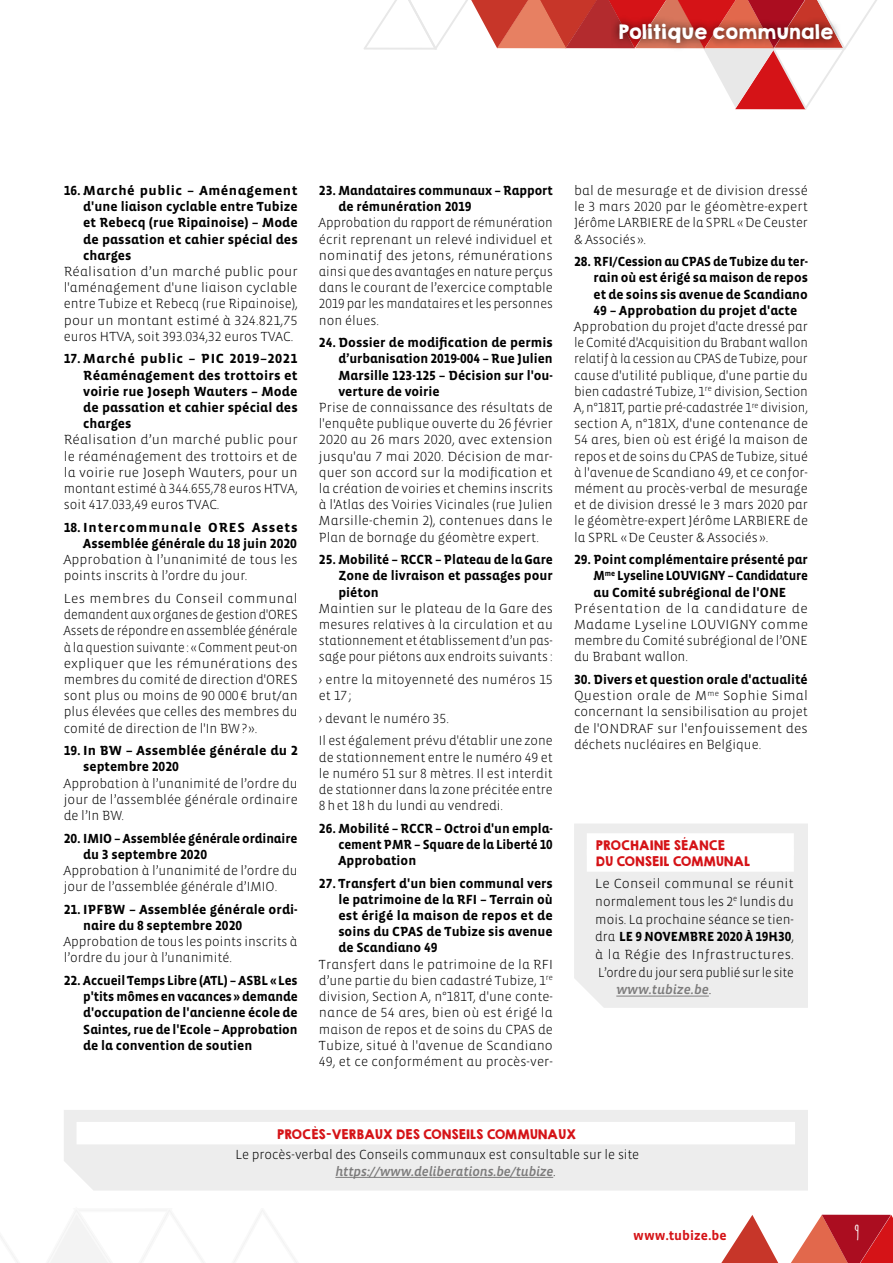
<style>
.page{position:relative;width:893px;height:1263px;background:#fff}
.page>*{position:absolute;margin:0;border:0;box-sizing:border-box;transform-origin:0 0}
.t1{font:700 19.5px "Amatic";color:#fff}
.t2{font:18px "KGHAPPY Solid";letter-spacing:-.05em;color:#fff}
.t3{font:300 13.5px/16.2px "Vista Sans Alt";color:#000;text-align:justify}
.t4{font:700 13.5px/16.2px "Vista Sans Alt";color:#000;text-align:justify}
.t5{font:300 13.5px/16.2px "Vista Sans Alt";color:#000;text-align:justify;scale:1.05 1}
.t6{font:13.5px "Vista Sans Alt Med Ita";letter-spacing:-.01em;color:#7c7b7b}
.t7{font:700 13.5px "Vista Sans Alt";color:#d51317}
.t8{font:12px/15.9px "KGHAPPY Solid";letter-spacing:-.05em;color:#d51317}
.s1{font-family:"Vista Sans"}
.s2{font-weight:700}
.s3{font-family:"Vista Sans Alt";font-weight:300;color:#000}
</style>
<div class="page">
<svg style="left:0;top:1210px;width:297px;height:53px"></svg>
<svg style="left:364px;top:0;width:513px;height:110px"></svg>
<svg style="left:721px;top:1215px;width:172px;height:48px"></svg>
<div style="left:610px;top:15px;width:232px;height:37px;background:#000;opacity:.75"></div>
<div style="left:64px;top:1110px;width:744px;height:80px;background:#ededed"></div>
<div style="left:77px;top:1122px;width:718px;height:22px;background:#fff"></div>
<hr style="left:335px;top:1177px;width:218px;height:1px;background:#7c7b7b">
<div style="left:574px;top:824px;width:234px;height:184px;background:#ededed"></div>
<div style="left:587px;top:833px;width:207px;height:23px;background:#fff"></div>
<div style="left:587px;top:849px;width:207px;height:23px;background:#fff"></div>
<hr style="left:616px;top:996px;width:93px;height:1px;background:#7c7b7b">
<h2 class="t2" style="left:618px;top:18px;width:217px">Politique communale</h2>
<p class="t4" style="left:83px;top:183px;width:216px;text-indent:-20px">16. Marché public – Aménagement d'une liaison cyclable entre Tubize et Rebecq (rue Ripainoise) – Mode de passation et cahier spécial des charges</p>
<p class="t5" style="left:64px;top:264px;width:224px">Réalisation d’un marché public pour l'aménagement d'une liaison cyclable entre Tubize et Rebecq (rue Ripainoise), pour un montant estimé à 324.821,75 euros HTVA, soit 393.034,32 euros TVAC.</p>
<p class="t4" style="left:83px;top:351px;width:216px;text-indent:-20px">17. Marché public – PIC 2019–2021<br>Réaménagement des trottoirs et voirie rue Joseph Wauters – Mode de passation et cahier spécial des charges</p>
<p class="t5" style="left:64px;top:432px;width:224px">Réalisation d’un marché public pour le réaménagement des trottoirs et de la voirie rue Joseph Wauters, pour un montant estimé à 344.655,78 euros HTVA, soit 417.033,49 euros TVAC.</p>
<p class="t4" style="left:64px;top:519px;width:235px;text-align:right">18. Intercommunale ORES Assets<br>Assemblée générale du 18 juin 2020</p>
<p class="t3" style="left:64px;top:552px;width:235px">Approbation à l’unanimité de tous les points inscrits à l’ordre du jour.</p>
<p class="t5" style="left:64px;top:591px;width:224px">Les membres du Conseil communal demandent aux organes de gestion d'ORES Assets de répondre en assemblée générale à la question suivante : «Comment peut-on expliquer que les rémunérations des membres du comité de direction d'ORES sont plus ou moins de 90 000 € brut/an plus élevées que celles des membres du comité de direction de l'In BW? ».</p>
<p class="t4" style="left:83px;top:743px;width:216px;text-indent:-20px">19. In BW – Assemblée générale du 2 septembre 2020</p>
<p class="t3" style="left:64px;top:775px;width:235px">Approbation à l’unanimité de l’ordre du jour de l’assemblée générale ordinaire de l’In BW.</p>
<p class="t4" style="left:83px;top:830px;width:216px;text-indent:-20px">20. IMIO – Assemblée générale ordinaire du 3 septembre 2020</p>
<p class="t3" style="left:64px;top:863px;width:235px">Approbation à l’unanimité de l’ordre du jour de l’assemblée générale d’IMIO.</p>
<p class="t4" style="left:83px;top:901px;width:216px;text-indent:-19px">21. IPFBW – Assemblée générale ordi&shy;naire du 8 septembre 2020</p>
<p class="t3" style="left:64px;top:934px;width:235px">Approbation de tous les points inscrits à l’ordre du jour à l’unanimité.</p>
<p class="t4" style="left:83px;top:972px;width:216px;text-indent:-20px">22. Accueil Temps Libre (ATL) – ASBL «Les p'tits mômes en vacances» demande d'occupation de l'ancienne école de Saintes, rue de l'Ecole – Approbation de la convention de soutien</p>
<p class="t4" style="left:338px;top:183px;width:216px;text-indent:-20px">23. Mandataires communaux – Rapport de rémunération 2019</p>
<p class="t3" style="left:319px;top:215px;width:235px">Approbation du rapport de rémunération écrit reprenant un relevé individuel et nominatif des jetons, rémunérations ainsi que des avantages en nature perçus dans le courant de l’exercice comptable 2019 par les mandataires et les personnes non élues.</p>
<p class="t4" style="left:338px;top:335px;width:216px;text-indent:-20px">24. Dossier de modification de permis d’urbanisation 2019-004 – Rue Julien Marsille 123-125 – Décision sur l'ou&shy;verture de voirie</p>
<p class="t3" style="left:319px;top:400px;width:236px">Prise de connaissance des résultats de l'enquête publique ouverte du 26 février 2020 au 26 mars 2020, avec extension jusqu'au 7 mai 2020. Décision de mar&shy;quer son accord sur la modification et la création de voiries et chemins inscrits à l'Atlas des Voiries Vicinales (rue Julien Marsille-chemin 2), contenues dans le Plan de bornage du géomètre expert.</p>
<p class="t4" style="left:338px;top:552px;width:216px;text-indent:-20px">25. Mobilité – RCCR – Plateau de la Gare Zone de livraison et passages pour piéton</p>
<p class="t3" style="left:319px;top:600px;width:235px">Maintien sur le plateau de la Gare des mesures relatives à la circulation et au stationnement et établissement d’un pas&shy;sage pour piétons aux endroits suivants :</p>
<p class="t3" style="left:319px;top:672px;width:235px">› entre la mitoyenneté des numéros 15 et 17 ;</p>
<p class="t3" style="left:319px;top:707px;width:235px;line-height:22.6px">› devant le numéro 35.<br>Il est également prévu d'établir une zone</p>
<p class="t3" style="left:319px;top:749px;width:235px">de stationnement entre le numéro 49 et le numéro 51 sur 8 mètres. Il est interdit de stationner dans la zone précitée entre 8het 18h du lundi au vendredi.</p>
<p class="t4" style="left:338px;top:820px;width:216px;text-indent:-20px">26. Mobilité – RCCR – Octroi d'un empla&shy;cement PMR – Square de la Liberté 10<br>Approbation</p>
<p class="t4" style="left:338px;top:875px;width:216px;text-indent:-19px">27. Transfert d'un bien communal vers le patrimoine de la RFI – Terrain où est érigé la maison de repos et de soins du CPAS de Tubize sis avenue de Scandiano 49</p>
<p class="t3" style="left:319px;top:956px;width:235px">Transfert dans le patrimoine de la RFI d’une partie du bien cadastré Tubize, 1<sup>re </sup>division, Section A, n°181T, d'une conte&shy;nance de 54 ares, bien où est érigé la maison de repos et de soins du CPAS de Tubize, situé à l'avenue de Scandiano 49, et ce conformément au procès-ver-</p>
<p class="t3" style="left:574px;top:183px;width:235px">bal de mesurage et de division dressé le 3 mars 2020 par le géomètre-expert Jérôme LARBIERE de la SPRL «De Ceuster <span class="s1">&amp;</span> Associés ».</p>
<p class="t4" style="left:594px;top:254px;width:216px;text-indent:-20px">28. RFI/Cession au CPAS de Tubize du ter&shy;rain où est érigé sa maison de repos et de soins sis avenue de Scandiano 49 – Approbation du projet d'acte</p>
<p class="t3" style="left:574px;top:319px;width:235px">Approbation du projet d'acte dressé par le Comité d'Acquisition du Brabant wallon relatif à la cession au CPAS de Tubize, pour cause d'utilité publique, d'une partie du bien cadastré Tubize, 1<sup>re</sup> division, Section A, n°181T, partie pré-cadastrée 1<sup>re</sup> division, section A, n°181X, d'une contenance de 54 ares, bien où est érigé la maison de repos et de soins du CPAS de Tubize, situé à l'avenue de Scandiano 49, et ce confor&shy;mément au procès-verbal de mesurage et de division dressé le 3 mars 2020 par le géomètre-expert Jérôme LARBIERE de la SPRL «De Ceuster <span class="s1">&amp;</span> Associés ».</p>
<p class="t4" style="left:594px;top:552px;width:216px;text-indent:-20px">29. Point complémentaire présenté par M<sup>me</sup> Lyseline LOUVIGNY – Candidature au Comité subrégional de l'ONE</p>
<p class="t5" style="left:574px;top:600px;width:224px">Présentation de la candidature de Madame Lyseline LOUVIGNY comme membre du Comité subrégional de l’ONE du Brabant wallon.</p>
<p class="t5" style="left:574px;top:672px;width:224px"><span class="s2">30. Divers et question orale d'actualité </span>Question orale de M<sup>me</sup> Sophie Simal concernant la sensibilisation au projet de l'ONDRAF sur l'enfouissement des déchets nucléaires en Belgique.</p>
<p class="t8" style="left:595px;top:837px;width:156px">PROCHAINE SÉANCE<br>DU CONSEIL COMMUNAL</p>
<p class="t5" style="left:595px;top:875px;width:191px;line-height:17.7px">Le Conseil communal se réunit normalement tous les 2<sup>e</sup> lundis du mois. La prochaine séance se tien&shy;dra <span class="s2">LE 9 NOVEMBRE 2020 À 19H30</span>, à la Régie des Infrastructures.<br>L’ordre du jour sera publié sur le site</p>
<p class="t6" style="left:616px;top:983px;width:97px">www.tubize.be<span class="s3">.</span></p>
<p class="t8" style="left:276px;top:1126px;width:301px">PROCÈS-VERBAUX DES CONSEILS COMMUNAUX</p>
<p class="t3" style="left:235px;top:1147px;width:405px">Le procès-verbal des Conseils communaux est consultable sur le site</p>
<p class="t6" style="left:335px;top:1164px;width:222px">https://www.deliberations.be/tubize<span class="s3">.</span></p>
<p class="t7" style="left:633px;top:1228px;width:95px">www.tubize.be</p>
<h1 class="t1" style="left:854px;top:1219px;width:7px">9</h1>
</div>
